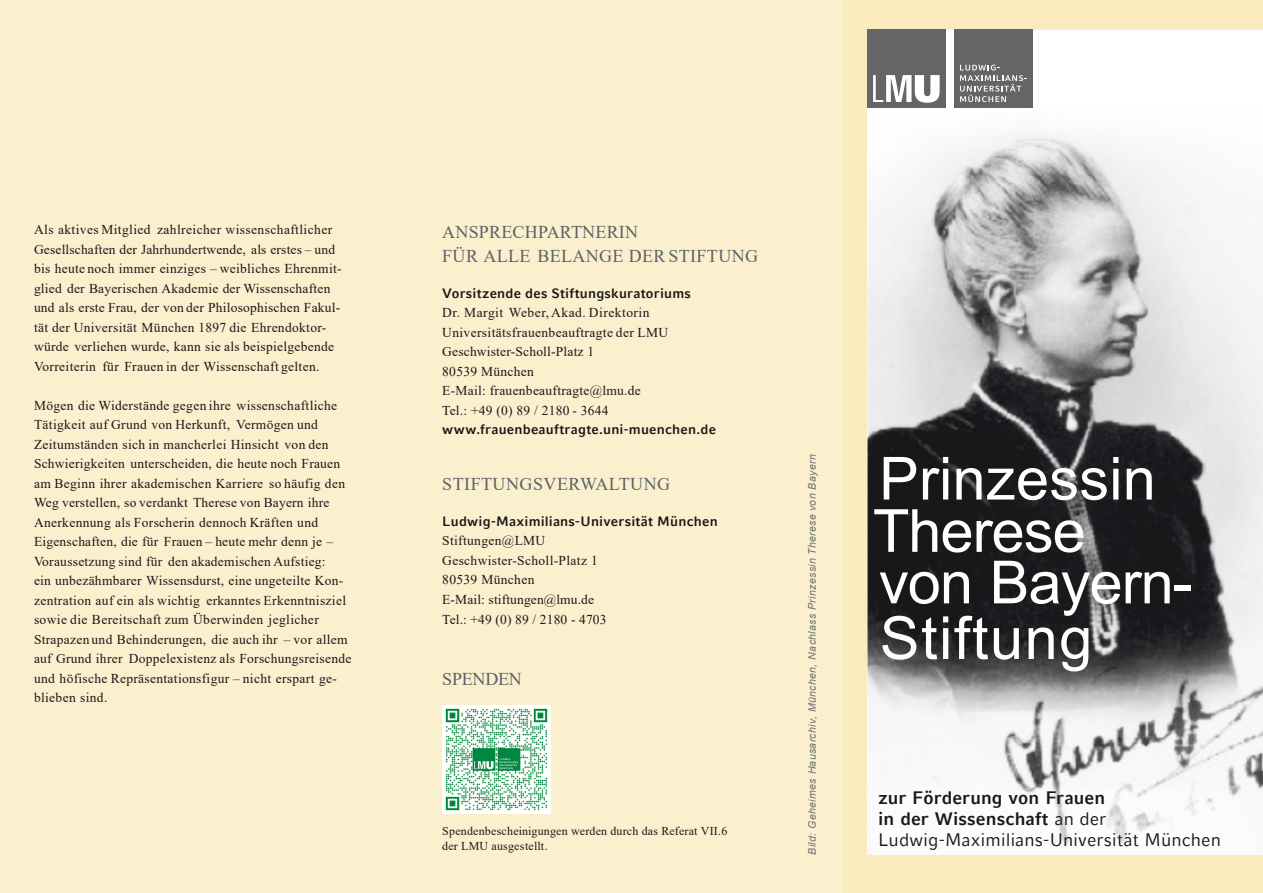
<style>
.page{position:relative;width:1263px;height:893px;background:#fff}
.page>*{position:absolute;margin:0;border:0;box-sizing:border-box;transform-origin:0 0}
.t1{font:59.55px/53.1px "Arial";letter-spacing:.005em;color:#fff}
.t2{font:18px/21px "LMU Compatil Fact";letter-spacing:.005em;color:#1a171b}
.t3{font:18px/24px "Times New Roman";letter-spacing:.02em;color:#5c616b}
.t4{font:18px "Times New Roman";letter-spacing:-.015em;color:#5c616b}
.t5{font:13.5px/19.5px "Times New Roman";letter-spacing:.02em;color:#1a171b}
.t6{font:700 13.5px "LMU Compatil Fact";letter-spacing:.015em;color:#1a171b}
.t7{font:12px/15px "Times New Roman";letter-spacing:.015em;color:#1a171b}
.t8{font:italic 10.5px "Arial";letter-spacing:.035em;color:#6f7072}
.s1{font-weight:700}
</style>
<div class="page">
<div style="left:838px;top:0;width:425px;height:893px;background:#faebbf"></div>
<img style="left:867px;top:30px;width:396px;height:825px">
<div style="left:0;top:0;width:842px;height:893px;background:#fbf0cd"></div>
<div style="left:867px;top:30px;width:79px;height:78px;background:#646567"></div>
<div style="left:954px;top:30px;width:78px;height:78px;background:#646567"></div>
<svg style="left:873px;top:75px;width:67px;height:28px"></svg>
<svg style="left:960px;top:65px;width:67px;height:37px"></svg>
<img style="left:442px;top:705px;width:108px;height:108px">
<p class="t5" style="left:34px;top:221px;width:309px">Als aktives Mitglied zahlreicher wissenschaftlicher Gesellschaften der Jahrhundertwende, als erstes – und bis heute noch immer einziges – weibliches Ehrenmit&shy;glied der Bayerischen Akademie der Wissenschaften und als erste Frau, der von der Philosophischen Fakul&shy;tät der Universität München 1897 die Ehrendoktor&shy;würde verliehen wurde, kann sie als beispielgebende Vorreiterin für Frauen in der Wissenschaft gelten.</p>
<p class="t5" style="left:34px;top:397px;width:319px">Mögen die Widerstände gegen ihre wissenschaftliche Tätigkeit auf Grund von Herkunft, Vermögen und Zeitumständen sich in mancherlei Hinsicht von den Schwierigkeiten unterscheiden, die heute noch Frauen am Beginn ihrer akademischen Karriere so häufig den Weg verstellen, so verdankt Therese von Bayern ihre Anerkennung als Forscherin dennoch Kräften und Eigenschaften, die für Frauen – heute mehr denn je – Voraussetzung sind für den akademischen Aufstieg:<br>ein unbezähmbarer Wissensdurst, eine ungeteilte Kon&shy;zentration auf ein als wichtig erkanntes Erkenntnisziel sowie die Bereitschaft zum Überwinden jeglicher Strapazen und Behinderungen, die auch ihr – vor allem auf Grund ihrer Doppelexistenz als Forschungsreisende und höfische Repräsentationsfigur – nicht erspart ge&shy;blieben sind.</p>
<h2 class="t3" style="left:442px;top:221px;width:317px">ANSPRECHPARTNERIN<br>FÜR ALLE BELANGE DER STIFTUNG</h2>
<p class="t6" style="left:442px;top:287px;width:250px">Vorsitzende des Stiftungskuratoriums</p>
<p class="t5" style="left:442px;top:304px;width:227px">Dr. Margit Weber, Akad. Direktorin<br>Universitätsfrauenbeauftragte der LMU<br>Geschwister-Scholl-Platz 1<br>80539 München<br>E-Mail: frauenbeauftragte@lmu.de<br>Tel.: +49 (0) 89 / 2180 - 3644</p>
<p class="t6" style="left:442px;top:424px;width:275px">www.frauenbeauftragte.uni-muenchen.de</p>
<h2 class="t3" style="left:442px;top:474px;width:229px">STIFTUNGSVERWALTUNG</h2>
<p class="t6" style="left:442px;top:516px;width:277px">Ludwig-Maximilians-Universität München</p>
<p class="t5" style="left:442px;top:532px;width:166px">Stiftungen@LMU<br>Geschwister-Scholl-Platz 1<br>80539 München<br>E-Mail: stiftungen@lmu.de<br>Tel.: +49 (0) 89 / 2180 - 4703</p>
<h2 class="t4" style="left:442px;top:673px;width:81px">SPENDEN</h2>
<p class="t7" style="left:442px;top:825px;width:287px">Spendenbescheinigungen werden durch das Referat VII.6 der LMU ausgestellt.</p>
<p class="t8" style="left:808px;top:855px;width:402px;rotate:-90deg">Bild: Geheimes Hausarchiv, München, Nachlass Prinzessin Therese von Bayern</p>
<h1 class="t1" style="left:873px;top:458px;width:321px">Prinzessin<br>Therese von Bayern-<br>Stiftung</h1>
<h2 class="t2" style="left:878px;top:788px;width:344px"><span class="s1">zur Förderung von Frauen<br>in der Wissenschaft</span> an der<br>Ludwig-Maximilians-Universität München</h2>
</div>
